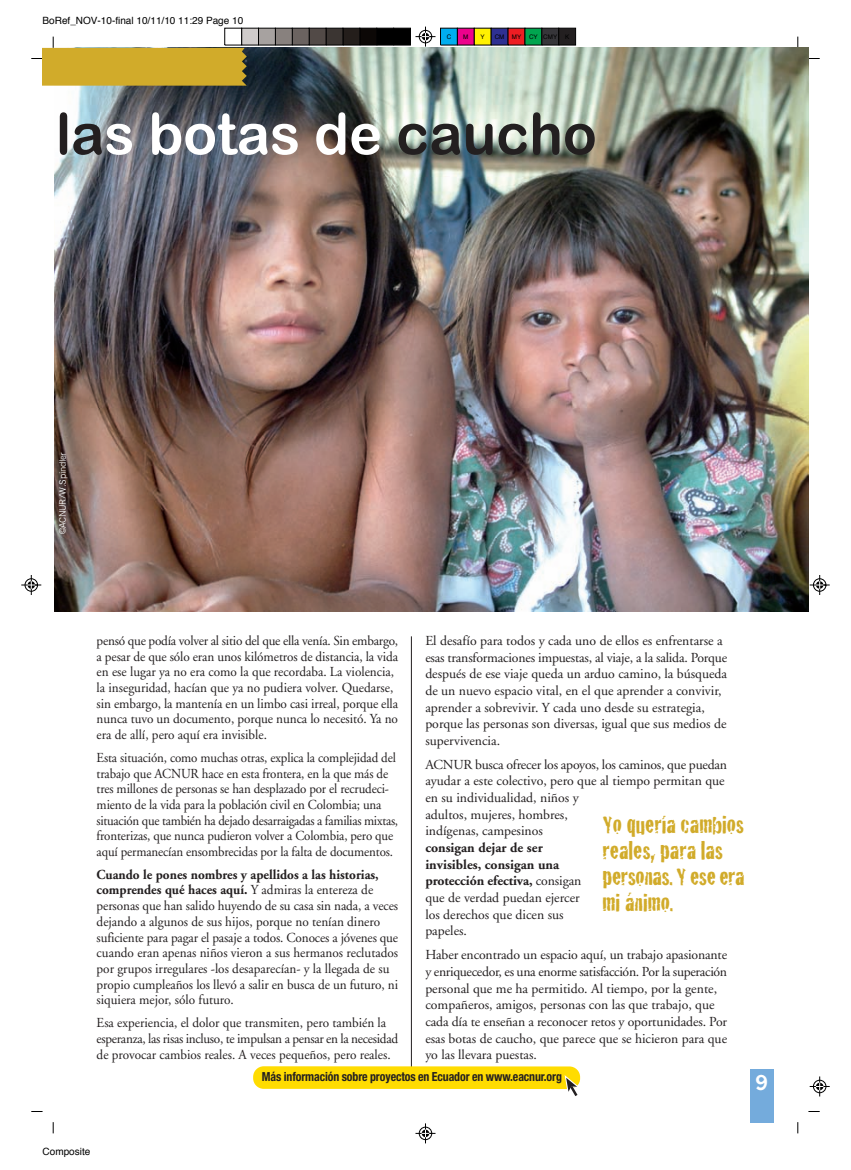
<style>
.page{position:relative;width:851px;height:1170px;background:#fff}
.page>*{position:absolute;margin:0;border:0;box-sizing:border-box;transform-origin:0 0}
.t1{font:57.5px "Arial Rounded MT Bold";color:#231f20}
.t2{font:26.25px/26.2px "Cracked";color:#d1ab2a}
.t3{font:700 20px "News Gothic";color:#fff}
.t4{font:13.75px/15.8px "Adobe Garamond";letter-spacing:-.005em;color:#231f20;scale:.96 1}
.t5{font:13.75px/16.6px "Adobe Garamond";letter-spacing:-.005em;color:#231f20}
.t6{font:13.75px/15.8px "Adobe Garamond";letter-spacing:-.005em;color:#231f20;scale:.94 1}
.t7{font:700 condensed 12.5px "Helvetica Neue";letter-spacing:-.01em;color:#231f20;scale:.95 1}
.t8{font:10px "Helvetica";color:#000}
.t9{font:8.75px "News Gothic";letter-spacing:-.035em;color:#fff}
.t10{font:6.25px "Helvetica";color:#000}
.s1{color:#fff}
.s2{font-weight:700}
</style>
<div class="page">
<svg style="left:31px;top:1111px;width:12px;height:1px"></svg>
<svg style="left:415px;top:27px;width:20px;height:20px"></svg>
<svg style="left:415px;top:1123px;width:20px;height:20px"></svg>
<svg style="left:21px;top:575px;width:20px;height:20px"></svg>
<svg style="left:809px;top:575px;width:20px;height:20px"></svg>
<svg style="left:809px;top:1076px;width:20px;height:20px"></svg>
<div style="left:393px;top:28px;width:17px;height:17px;background:#000;border:1px solid #000"></div>
<div style="left:376px;top:28px;width:17px;height:17px;background:#000;border:1px solid #000"></div>
<div style="left:359px;top:28px;width:18px;height:17px;background:#0c0806"></div>
<div style="left:343px;top:28px;width:17px;height:17px;background:#241e1b;border:1px solid #000"></div>
<div style="left:326px;top:28px;width:17px;height:17px;background:#3b3532;border:1px solid #000"></div>
<div style="left:309px;top:28px;width:17px;height:17px;background:#524a47;border:1px solid #000"></div>
<div style="left:292px;top:28px;width:17px;height:17px;background:#6b6360;border:1px solid #000"></div>
<div style="left:275px;top:28px;width:17px;height:17px;background:#88817e;border:1px solid #000"></div>
<div style="left:258px;top:28px;width:17px;height:17px;background:#a7a2a0;border:1px solid #000"></div>
<div style="left:241px;top:28px;width:17px;height:17px;background:#cfcbca"></div>
<div style="left:224px;top:28px;width:18px;height:17px;background:#fff;border:1px solid #000"></div>
<div style="left:440px;top:28px;width:17px;height:17px;background:#00aeef"></div>
<div style="left:457px;top:28px;width:17px;height:17px;background:#ed028c"></div>
<div style="left:474px;top:28px;width:17px;height:17px;background:#fff101;border:1px solid #000"></div>
<div style="left:491px;top:28px;width:17px;height:17px;background:#2e3092;border:1px solid #000"></div>
<div style="left:508px;top:28px;width:17px;height:17px;background:#ee1d23"></div>
<div style="left:524px;top:28px;width:18px;height:17px;background:#00a54f;border:1px solid #000"></div>
<div style="left:541px;top:28px;width:17px;height:17px;background:#363539;border:1px solid #000"></div>
<div style="left:558px;top:28px;width:17px;height:17px;background:#231f20;border:1px solid #000"></div>
<hr style="left:411px;top:636px;width:1px;height:433px;background:#231f20">
<div style="left:253px;top:1066px;width:327px;height:22px;background:#ffdc01;border-radius:11px"></div>
<svg style="left:564px;top:1074px;width:17px;height:22px"></svg>
<div style="left:750px;top:1068px;width:23px;height:53px;background:#74abdc"></div>
<img style="left:54px;top:48px;width:754px;height:563px">
<svg style="left:31px;top:37px;width:216px;height:49px"></svg>
<p class="t8" style="left:43px;top:16px;width:202px">BoRef_NOV-10-final 10/11/10 11:29 Page 10</p>
<p class="t10" style="left:446px;top:34px;width:6px">C</p>
<p class="t10" style="left:463px;top:34px;width:7px">M</p>
<p class="t10" style="left:480px;top:34px;width:6px">Y</p>
<p class="t10" style="left:494px;top:34px;width:28px">CM MY</p>
<p class="t10" style="left:529px;top:34px;width:30px">CY CMY</p>
<p class="t10" style="left:565px;top:34px;width:6px">K</p>
<h1 class="t1" style="left:56px;top:112px;width:542px">la<span class="s1">s botas de</span> caucho</h1>
<p class="t9" style="left:59px;top:534px;width:84px;rotate:-90deg">©ACNUR/W.Spindler</p>
<p class="t5" style="left:425px;top:633px;width:303px">El desafío para todos y cada uno de ellos es enfrentarse a esas transformaciones impuestas, al viaje, a la salida. Porque después de ese viaje queda un arduo camino, la búsqueda de un nuevo espacio vital, en el que aprender a convivir, aprender a sobrevivir. Y cada uno desde su estrategia, porque las personas son diversas, igual que sus medios de supervivencia.</p>
<p class="t5" style="left:425px;top:757px;width:303px">ACNUR busca ofrecer los apoyos, los caminos, que puedan ayudar a este colectivo, pero que al tiempo permitan que en su individualidad, niños y<br>adultos, mujeres, hombres,<br>indígenas, campesinos</p>
<p class="t5" style="left:425px;top:840px;width:157px"><span class="s2">consigan dejar de ser invisibles, consigan una protección efectiva,</span> consigan que de verdad puedan ejercer los derechos que dicen sus papeles.</p>
<p class="t5" style="left:425px;top:947px;width:303px">Haber encontrado un espacio aquí, un trabajo apasionante y enriquecedor, es una enorme satisfacción. Por la superación personal que me ha permitido. Al tiempo, por la gente, compañeros, amigos, personas con las que trabajo, que cada día te enseñan a reconocer retos y oportunidades. Por esas botas de caucho, que parece que se hicieron para que yo las llevara puestas.</p>
<p class="t7" style="left:262px;top:1072px;width:317px">Más información sobre proyectos en Ecuador en www.eacnur.org</p>
<h3 class="t3" style="left:755px;top:1074px;width:14px">9</h3>
<p class="t4" style="left:97px;top:634px;width:315px">pensó que podía volver al sitio del que ella venía. Sin embargo, a pesar de que sólo eran unos kilómetros de distancia, la vida en ese lugar ya no era como la que recordaba. La violencia, la inseguridad, hacían que ya no pudiera volver. Quedarse, sin embargo, la mantenía en un limbo casi irreal, porque ella nunca tuvo un documento, porque nunca lo necesitó. Ya no era de allí, pero aquí era invisible.</p>
<p class="t6" style="left:97px;top:750px;width:322px">Esta situación, como muchas otras, explica la complejidad del trabajo que ACNUR hace en esta frontera, en la que más de tres millones de personas se han desplazado por el recrudeci&shy;miento de la vida para la población civil en Colombia; una situación que también ha dejado desarraigadas a familias mixtas, fronterizas, que nunca pudieron volver a Colombia, pero que aquí permanecían ensombrecidas por la falta de documentos.</p>
<p class="t4" style="left:97px;top:867px;width:315px"><span class="s2">Cuando le pones nombres y apellidos a las historias, comprendes qué haces aquí.</span> Y admiras la entereza de personas que han salido huyendo de su casa sin nada, a veces dejando a algunos de sus hijos, porque no tenían dinero suficiente para pagar el pasaje a todos. Conoces a jóvenes que cuando eran apenas niños vieron a sus hermanos reclutados por grupos irregulares -los desaparecían- y la llegada de su propio cumpleaños los llevó a salir en busca de un futuro, ni siquiera mejor, sólo futuro.</p>
<p class="t4" style="left:97px;top:1015px;width:315px">Esa experiencia, el dolor que transmiten, pero también la esperanza, las risas incluso, te impulsan a pensar en la necesidad de provocar cambios reales. A veces pequeños, pero reales.</p>
<h2 class="t2" style="left:602px;top:812px;width:143px">Yo quería cambios reales, para las personas. Y ese era mi ánimo.</h2>
<p class="t8" style="left:43px;top:1146px;width:49px">Composite</p>
</div>
